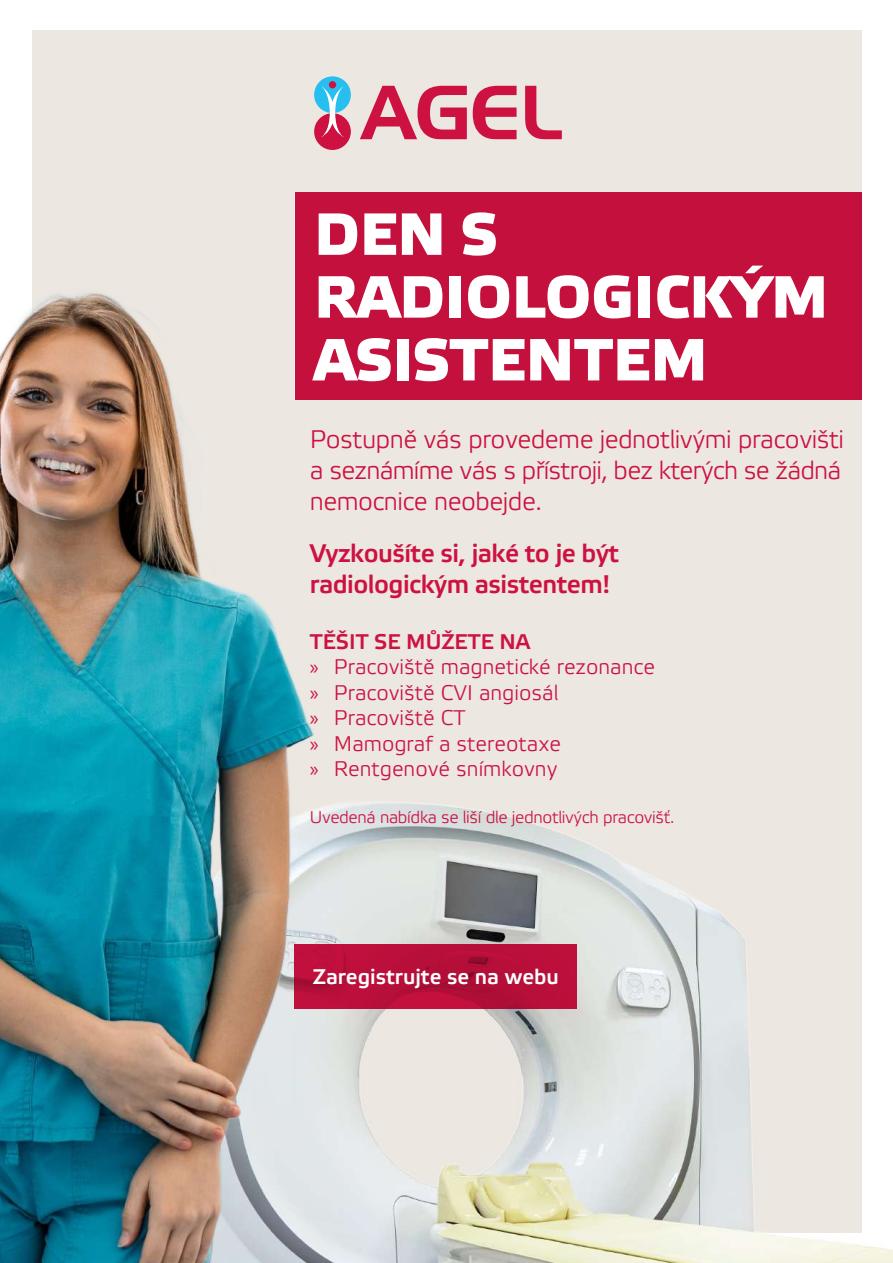
<style>
.page{position:relative;width:893px;height:1263px;background:#fff}
.page>*{position:absolute;margin:0;border:0;box-sizing:border-box;transform-origin:0 0}
.t1{font:700 59.4px/62.8px "Elektra Medium Pro";color:#fff}
.t2{font:25.5px/30.6px "Elektra Light Pro";letter-spacing:-.03em;color:#cd1141;text-align:justify}
.t3{font:700 25.5px/30.6px "Elektra Light Pro";letter-spacing:-.02em;color:#cd1141}
.t4{font:21.15px/25.5px "Elektra Light Pro";color:#cd1141}
.t5{font:700 21.15px "Elektra Light Pro";color:#fff}
.t6{font:16.95px "Elektra Light Pro";letter-spacing:-.02em;color:#cd1141}
.s1{font-weight:700}
.s2{font-family:"Myriad Pro"}
</style>
<div class="page">
<div style="left:32px;top:30px;width:829px;height:1203px;background:#ece7e1"></div>
<img style="left:377px;top:643px;width:516px;height:620px">
<div style="left:314px;top:76px;width:37px;height:37px;background:#26bff0;border-radius:50%"></div>
<div style="left:329px;top:81px;width:7px;height:7px;background:#cd1141;border-radius:50%"></div>
<div style="left:314px;top:113px;width:37px;height:37px;background:#cd1141;border-radius:50%"></div>
<svg style="left:321px;top:86px;width:23px;height:51px"></svg>
<svg style="left:360px;top:86px;width:202px;height:53px"></svg>
<div style="left:295px;top:192px;width:566px;height:208px;background:#c4103c"></div>
<img style="left:0;top:264px;width:377px;height:999px">
<svg style="left:295px;top:944px;width:282px;height:64px;background:#b80e39"></svg>
<h1 class="t1" style="left:314px;top:205px;width:516px">DEN S<br>RADIOLOGICKÝM<br>ASISTENTEM</h1>
<p class="t2" style="left:310px;top:425px;width:536px">Postupně vás provedeme jednotlivými pracovišti a seznámíme vás s přístroji, bez kterých se žádná nemocnice neobejde.</p>
<p class="t3" style="left:310px;top:539px;width:311px">Vyzkoušíte si, jaké to je být radiologickým asistentem!</p>
<p class="t4" style="left:310px;top:629px;width:347px"><span class="s1">TĚŠIT SE MŮŽETE NA<br></span><span class="s2">»</span> Pracoviště magnetické rezonance <span class="s2">»</span> Pracoviště CVI angiosál<br><span class="s2">»</span> Pracoviště CT<br><span class="s2">»</span> Mamograf a stereotaxe<br><span class="s2">»</span> Rentgenové snímkovny</p>
<p class="t6" style="left:310px;top:808px;width:366px">Uvedená nabídka se liší dle jednotlivých pracovišť.</p>
<p class="t5" style="left:313px;top:965px;width:248px">Zaregistrujte se na webu</p>
</div>
